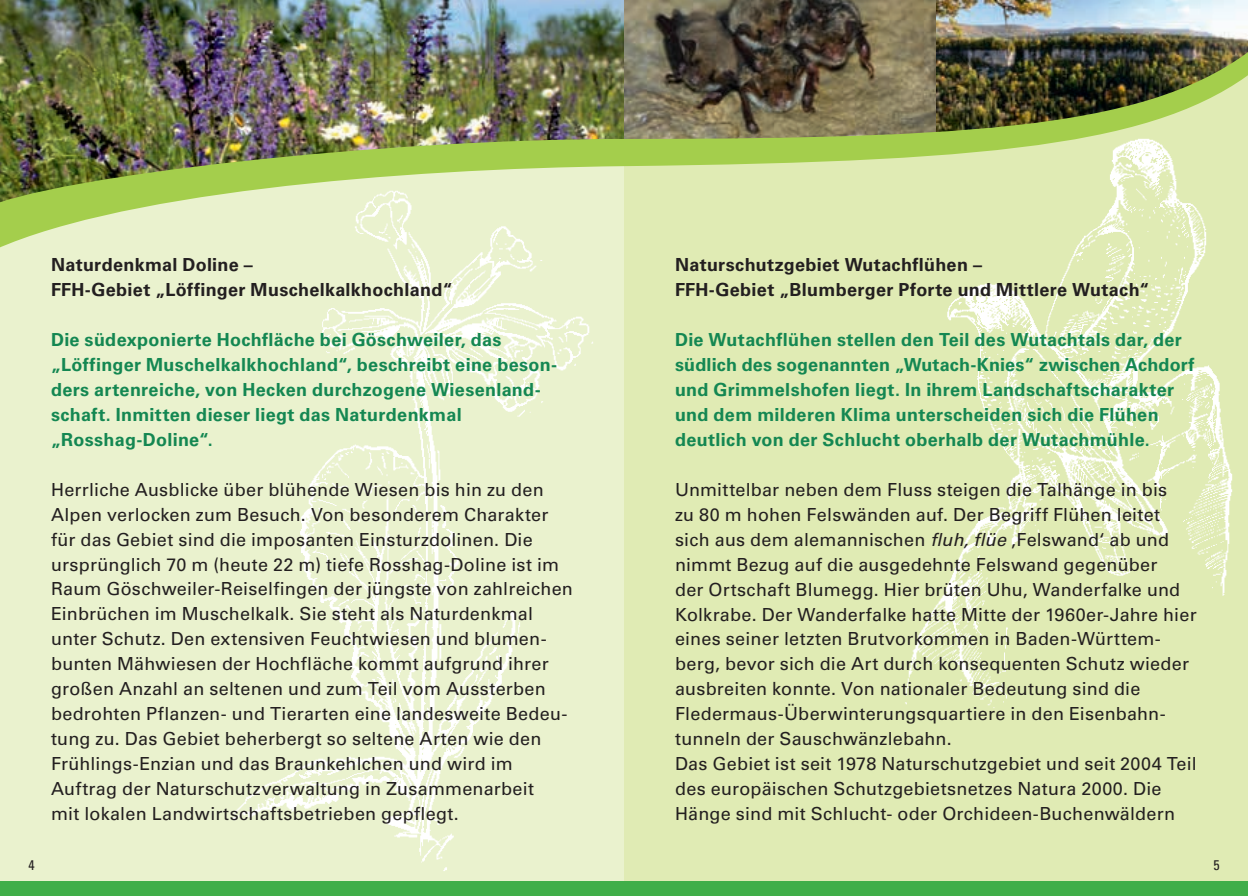
<style>
.page{position:relative;width:1248px;height:896px;background:#fff}
.page>*{position:absolute;margin:0;border:0;box-sizing:border-box;transform-origin:0 0}
.t1{font:18px/25px "Univers";letter-spacing:.015em;color:#231f20}
.t2{font:700 18px/25px "Univers";letter-spacing:.02em;color:#148752}
.t3{font:700 18px/25px "Univers";letter-spacing:.02em;color:#231f20}
.t4{font:condensed 14px "Univers";color:#231f20}
.s1{font-style:italic}
</style>
<div class="page">
<div style="left:0;top:0;width:1247px;height:896px;background:#eaf2ce"></div>
<div style="left:624px;top:0;width:623px;height:896px;background:#e0ebb4"></div>
<img style="left:905px;top:255px;width:328px;height:453px">
<img style="left:232px;top:255px;width:361px;height:616px">
<img style="left:624px;top:0;width:311px;height:39px">
<img style="left:935px;top:0;width:312px;height:39px">
<img style="left:0;top:0;width:624px;height:39px">
<img style="left:0;top:39px;width:1247px;height:216px">
<div style="left:0;top:882px;width:1247px;height:14px;background:#40ae49"></div>
<p class="t4" style="left:28px;top:856px;width:8px">4</p>
<p class="t3" style="left:51px;top:252px;width:403px">Naturdenkmal Doline –<br>FFH-Gebiet „Löffinger Muschelkalkhochland“</p>
<p class="t2" style="left:51px;top:327px;width:507px">Die südexponierte Hochfläche bei Göschweiler, das „Löffinger Muschelkalkhochland“, beschreibt eine beson&shy;ders artenreiche, von Hecken durchzogene Wiesenland&shy;schaft. Inmitten dieser liegt das Naturdenkmal „Rosshag-Doline“.</p>
<p class="t1" style="left:51px;top:477px;width:523px">Herrliche Ausblicke über blühende Wiesen bis hin zu den Alpen verlocken zum Besuch. Von besonderem Charakter für das Gebiet sind die imposanten Einsturzdolinen. Die ursprünglich 70 m (heute 22 m) tiefe Rosshag-Doline ist im Raum Göschweiler-Reiselfingen der jüngste von zahlreichen Einbrüchen im Muschelkalk. Sie steht als Naturdenkmal unter Schutz. Den extensiven Feuchtwiesen und blumen&shy;bunten Mähwiesen der Hochfläche kommt aufgrund ihrer großen Anzahl an seltenen und zum Teil vom Aussterben bedrohten Pflanzen- und Tierarten eine landesweite Bedeu&shy;tung zu. Das Gebiet beherbergt so seltene Arten wie den Frühlings-Enzian und das Braunkehlchen und wird im Auftrag der Naturschutzverwaltung in Zusammenarbeit<br>mit lokalen Landwirtschaftsbetrieben gepflegt.</p>
<p class="t3" style="left:675px;top:252px;width:476px">Naturschutzgebiet Wutachflühen –<br>FFH-Gebiet „Blumberger Pforte und Mittlere Wutach“</p>
<p class="t2" style="left:675px;top:327px;width:521px">Die Wutachflühen stellen den Teil des Wutachtals dar, der südlich des sogenannten „Wutach-Knies“ zwischen Achdorf und Grimmelshofen liegt. In ihrem Landschaftscharakter und dem milderen Klima unterscheiden sich die Flühen deutlich von der Schlucht oberhalb der Wutachmühle.</p>
<p class="t1" style="left:675px;top:477px;width:523px">Unmittelbar neben dem Fluss steigen die Talhänge in bis<br>zu 80 m hohen Felswänden auf. Der Begriff Flühen leitet sich aus dem alemannischen <span class="s1">fluh, flüe</span> ‚Felswand‘ ab und nimmt Bezug auf die ausgedehnte Felswand gegenüber<br>der Ortschaft Blumegg. Hier brüten Uhu, Wanderfalke und Kolkrabe. Der Wanderfalke hatte Mitte der 1960er-Jahre hier eines seiner letzten Brutvorkommen in Baden-Württem&shy;berg, bevor sich die Art durch konsequenten Schutz wieder ausbreiten konnte. Von nationaler Bedeutung sind die Fledermaus-Überwinterungsquartiere in den Eisenbahn&shy;tunneln der Sauschwänzlebahn.<br>Das Gebiet ist seit 1978 Naturschutzgebiet und seit 2004 Teil des europäischen Schutzgebietsnetzes Natura 2000. Die Hänge sind mit Schlucht- oder Orchideen-Buchenwäldern</p>
<p class="t4" style="left:1213px;top:856px;width:8px">5</p>
</div>
